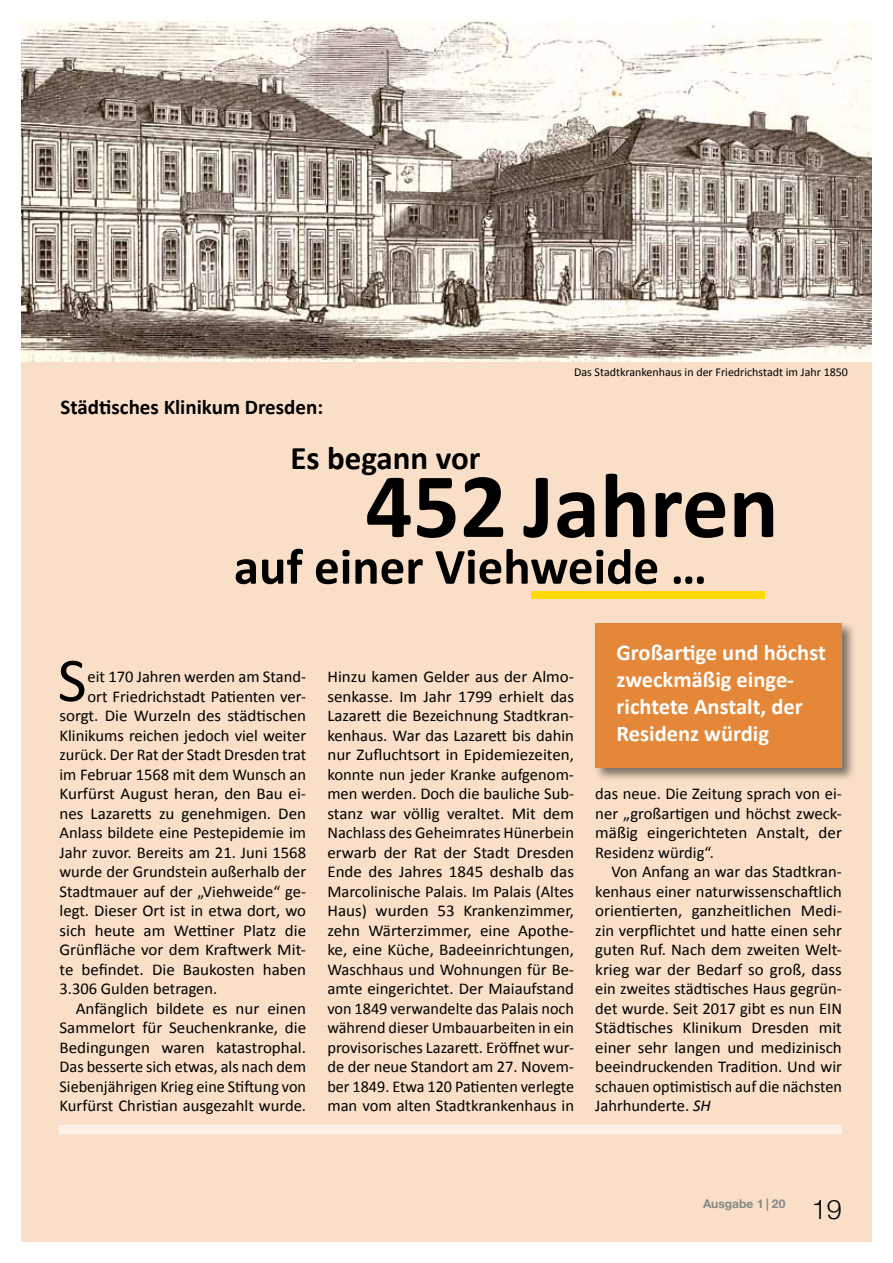
<style>
.page{position:relative;width:893px;height:1263px;background:#fff}
.page>*{position:absolute;margin:0;border:0;box-sizing:border-box;transform-origin:0 0}
.t1{font:700 93px "Calibri";color:#000}
.t2{font:63px "Calibri";color:#000}
.t3{font:700 51px "Calibri";color:#000}
.t4{font:700 33px "Calibri";color:#000}
.t5{font:300 27px "Helvetica Neue";color:#000}
.t6{font:700 22.5px/27px "Calibri";color:#fff}
.t7{font:700 21px "Calibri";color:#000}
.t8{font:16.5px/19.5px "Calibri";color:#000;text-align:justify}
.t9{font:12px "Calibri";color:#000}
.t10{font:700 12px "Helvetica Neue";color:#868786}
.s1{font-style:italic}
</style>
<div class="page">
<div style="left:21px;top:21px;width:851px;height:1221px;background:#f9dfc8"></div>
<img style="left:21px;top:21px;width:851px;height:340px">
<div style="left:593px;top:620px;width:263px;height:162px;background:#000;opacity:.5"></div>
<div style="left:595px;top:623px;width:247px;height:144px;background:#e48739"></div>
<div style="left:531px;top:591px;width:234px;height:8px;background:#ffda00"></div>
<div style="left:60px;top:1125px;width:782px;height:8px;background:#fcf2e9"></div>
<p class="t9" style="left:574px;top:365px;width:275px">Das Stadtkrankenhaus in der Friedrichstadt im Jahr 1850</p>
<p class="t7" style="left:61px;top:394px;width:264px">Städtisches Klinikum Dresden:</p>
<h3 class="t4" style="left:290px;top:437px;width:192px">Es begann vor</h3>
<h1 class="t1" style="left:365px;top:448px;width:415px">452 Jahren</h1>
<h3 class="t3" style="left:234px;top:535px;width:475px">auf einer Viehweide …</h3>
<h2 class="t2" style="left:58px;top:641px;width:30px">S</h2>
<p class="t8" style="left:88px;top:666px;width:220px">eit 170 Jahren werden am Stand-</p>
<p class="t8" style="left:88px;top:686px;width:220px">ort Friedrichstadt Patienten ver-</p>
<p class="t8" style="left:60px;top:705px;width:248px">sorgt. Die Wurzeln des städtischen</p>
<p class="t8" style="left:60px;top:725px;width:248px">Klinikums reichen jedoch viel weiter</p>
<p class="t8" style="left:60px;top:744px;width:248px">zurück. Der Rat der Stadt Dresden trat</p>
<p class="t8" style="left:60px;top:764px;width:248px">im Februar 1568 mit dem Wunsch an</p>
<p class="t8" style="left:60px;top:783px;width:248px">Kurfürst August heran, den Bau ei-</p>
<p class="t8" style="left:60px;top:803px;width:248px">nes Lazaretts zu genehmigen. Den</p>
<p class="t8" style="left:60px;top:822px;width:248px">Anlass bildete eine Pestepidemie im</p>
<p class="t8" style="left:60px;top:842px;width:248px">Jahr zuvor. Bereits am 21. Juni 1568</p>
<p class="t8" style="left:60px;top:861px;width:248px">wurde der Grundstein außerhalb der</p>
<p class="t8" style="left:60px;top:881px;width:248px">Stadtmauer auf der „Viehweide“ ge-</p>
<p class="t8" style="left:60px;top:900px;width:248px">legt. Dieser Ort ist in etwa dort, wo</p>
<p class="t8" style="left:60px;top:920px;width:248px">sich heute am Wettiner Platz die</p>
<p class="t8" style="left:59px;top:939px;width:248px">Grünfläche vor dem Kraftwerk Mit-</p>
<p class="t8" style="left:59px;top:959px;width:248px">te befindet. Die Baukosten haben</p>
<p class="t8" style="left:60px;top:978px;width:159px">3.306 Gulden betragen.</p>
<p class="t8" style="left:76px;top:998px;width:232px">Anfänglich bildete es nur einen</p>
<p class="t8" style="left:60px;top:1017px;width:248px">Sammelort für Seuchenkranke, die</p>
<p class="t8" style="left:60px;top:1037px;width:248px">Bedingungen waren katastrophal.</p>
<p class="t8" style="left:60px;top:1056px;width:248px">Das besserte sich etwas, als nach dem</p>
<p class="t8" style="left:60px;top:1076px;width:248px">Siebenjährigen Krieg eine Stiftung von</p>
<p class="t8" style="left:60px;top:1095px;width:248px">Kurfürst Christian ausgezahlt wurde.</p>
<p class="t8" style="left:327px;top:666px;width:248px">Hinzu kamen Gelder aus der Almo&shy;senkasse. Im Jahr 1799 erhielt das Lazarett die Bezeichnung Stadtkran&shy;kenhaus. War das Lazarett bis dahin nur Zufluchtsort in Epidemiezeiten, konnte nun jeder Kranke aufgenom&shy;men werden. Doch die bauliche Sub&shy;stanz war völlig veraltet. Mit dem Nachlass des Geheimrates Hünerbein erwarb der Rat der Stadt Dresden Ende des Jahres 1845 deshalb das Marcolinische Palais. Im Palais (Altes Haus) wurden 53 Krankenzimmer, zehn Wärterzimmer, eine Apothe&shy;ke, eine Küche, Badeeinrichtungen, Waschhaus und Wohnungen für Be&shy;amte eingerichtet. Der Maiaufstand von 1849 verwandelte das Palais noch während dieser Umbauarbeiten in ein provisorisches Lazarett. Eröffnet wur&shy;de der neue Standort am 27. Novem&shy;ber 1849. Etwa 120 Patienten verlegte man vom alten Stadtkrankenhaus in</p>
<h3 class="t6" style="left:617px;top:638px;width:211px">Großartige und höchst zweckmäßig einge&shy;richtete Anstalt, der<br>Residenz würdig</h3>
<p class="t8" style="left:595px;top:783px;width:248px">das neue. Die Zeitung sprach von ei&shy;ner „großartigen und höchst zweck&shy;mäßig eingerichteten Anstalt, der Residenz würdig“.</p>
<p class="t8" style="left:595px;top:861px;width:248px;text-indent:16px">Von Anfang an war das Stadtkran&shy;kenhaus einer naturwissenschaftlich orientierten, ganzheitlichen Medi&shy;zin verpflichtet und hatte einen sehr guten Ruf. Nach dem zweiten Welt&shy;krieg war der Bedarf so groß, dass ein zweites städtisches Haus gegrün&shy;det wurde. Seit 2017 gibt es nun EIN Städtisches Klinikum Dresden mit einer sehr langen und medizinisch beeindruckenden Tradition. Und wir schauen optimistisch auf die nächsten Jahrhunderte. <span class="s1">SH</span></p>
<p class="t10" style="left:703px;top:1195px;width:84px">Ausgabe 1 | 20</p>
<h3 class="t5" style="left:812px;top:1187px;width:32px">19</h3>
</div>
